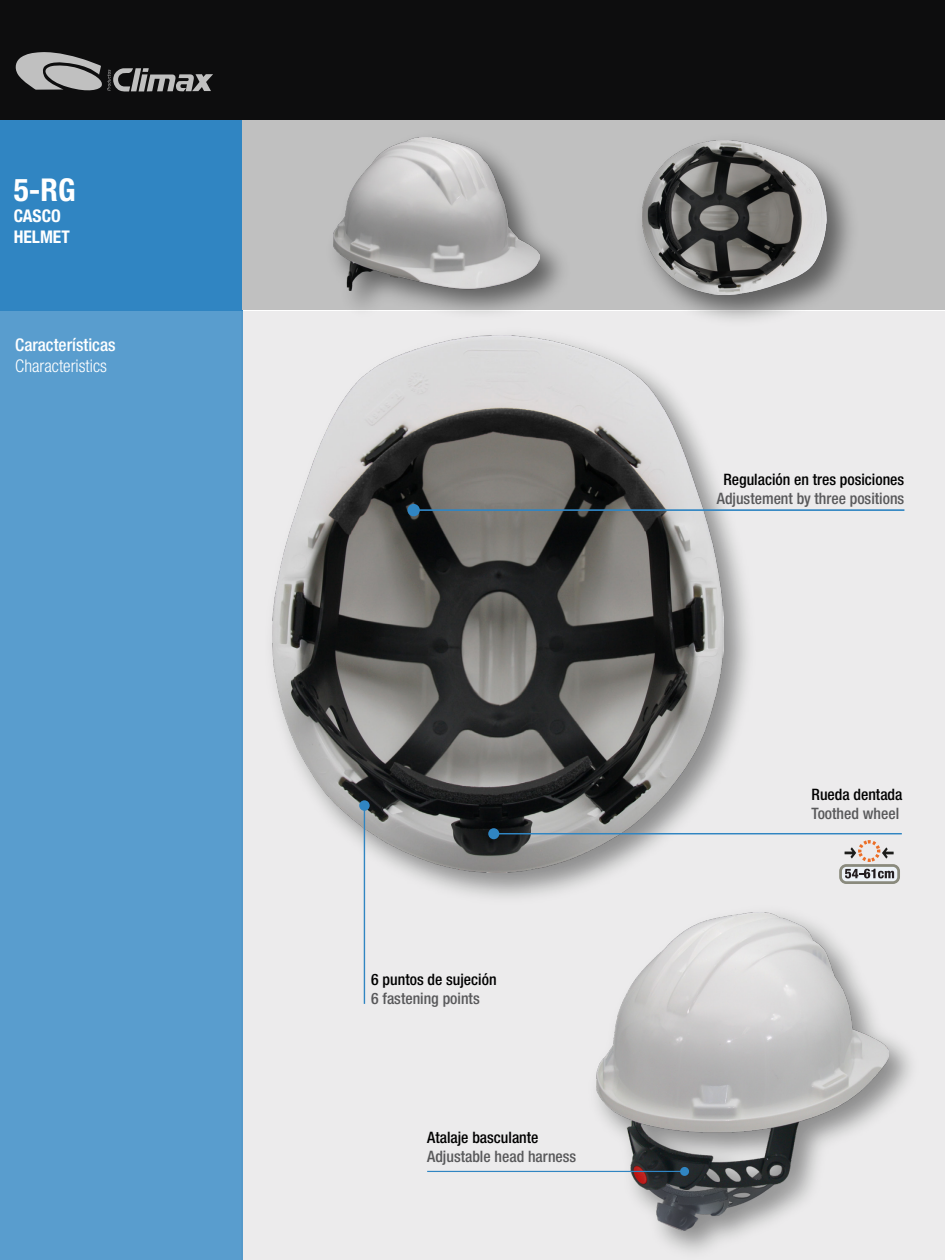
<style>
.page{position:relative;width:945px;height:1260px;background:#fff}
.page>*{position:absolute;margin:0;border:0;box-sizing:border-box;transform-origin:0 0}
.t1{font:700 condensed 31.5px "Helvetica Neue LT Std";color:#fff}
.t2{font:500 condensed 17.5px "Helvetica Neue LT Std";color:#fff}
.t3{font:300 condensed 17.5px "Helvetica Neue LT Std";color:#fff}
.t4{font:700 condensed 17.5px/21px "Helvetica Neue LT Std";color:#fff}
.t5{font:500 condensed 15.75px "Helvetica Neue LT Std";color:#58585a}
.t6{font:500 condensed 15.75px "Helvetica Neue LT Std";color:#000}
</style>
<div class="page">
<div style="left:242px;top:311px;width:703px;height:949px;background:#ecebec"></div>
<img style="left:639px;top:1190px;width:139px;height:40px">
<img style="left:596px;top:912px;width:293px;height:278px">
<img style="left:242px;top:310px;width:538px;height:626px">
<img style="left:273px;top:336px;width:450px;height:536px">
<div style="left:0;top:310px;width:242px;height:950px;background:#599dce"></div>
<hr style="left:413px;top:509px;width:491px;height:2px;background:#3085c2">
<div style="left:407px;top:504px;width:13px;height:12px;background:#3085c2;border-radius:50%"></div>
<hr style="left:494px;top:833px;width:408px;height:1px;background:#3085c2">
<div style="left:488px;top:828px;width:11px;height:11px;background:#3085c2;border-radius:50%"></div>
<hr style="left:364px;top:805px;width:1px;height:199px;background:#3085c2">
<div style="left:359px;top:800px;width:11px;height:11px;background:#3085c2;border-radius:50%"></div>
<hr style="left:427px;top:1171px;width:258px;height:1px;background:#3085c2">
<div style="left:680px;top:1167px;width:9px;height:9px;background:#3085c2;border-radius:50%"></div>
<div style="left:0;top:0;width:945px;height:121px;background:#0d0d0e"></div>
<div style="left:0;top:120px;width:242px;height:190px;background:#3085c2"></div>
<div style="left:242px;top:120px;width:703px;height:190px;background:#c0c0c0"></div>
<svg style="left:15px;top:52px;width:198px;height:40px"></svg>
<img style="left:312px;top:137px;width:272px;height:201px">
<img style="left:334px;top:138px;width:206px;height:152px">
<img style="left:620px;top:170px;width:231px;height:170px">
<img style="left:643px;top:140px;width:184px;height:155px">
<div style="left:839px;top:864px;width:61px;height:20px;border:3px solid #8a8a7d;border-radius:6px"></div>
<svg style="left:841px;top:840px;width:58px;height:43px"></svg>
<h1 class="t1" style="left:14px;top:171px;width:63px">5-RG</h1>
<p class="t4" style="left:14px;top:205px;width:58px">CASCO<br>HELMET</p>
<p class="t2" style="left:15px;top:335px;width:102px">Características</p>
<p class="t3" style="left:15px;top:356px;width:93px">Characteristics</p>
<p class="t6" style="left:371px;top:970px;width:127px">6 puntos de sujeción</p>
<p class="t5" style="left:371px;top:989px;width:110px">6 fastening points</p>
<p class="t6" style="left:427px;top:1128px;width:113px">Atalaje basculante</p>
<p class="t5" style="left:427px;top:1147px;width:151px">Adjustable head harness</p>
<p class="t6" style="left:723px;top:470px;width:182px">Regulación en tres posiciones</p>
<p class="t5" style="left:717px;top:489px;width:189px">Adjustement by three positions</p>
<p class="t6" style="left:812px;top:785px;width:92px">Rueda dentada</p>
<p class="t5" style="left:812px;top:804px;width:89px">Toothed wheel</p>
</div>
